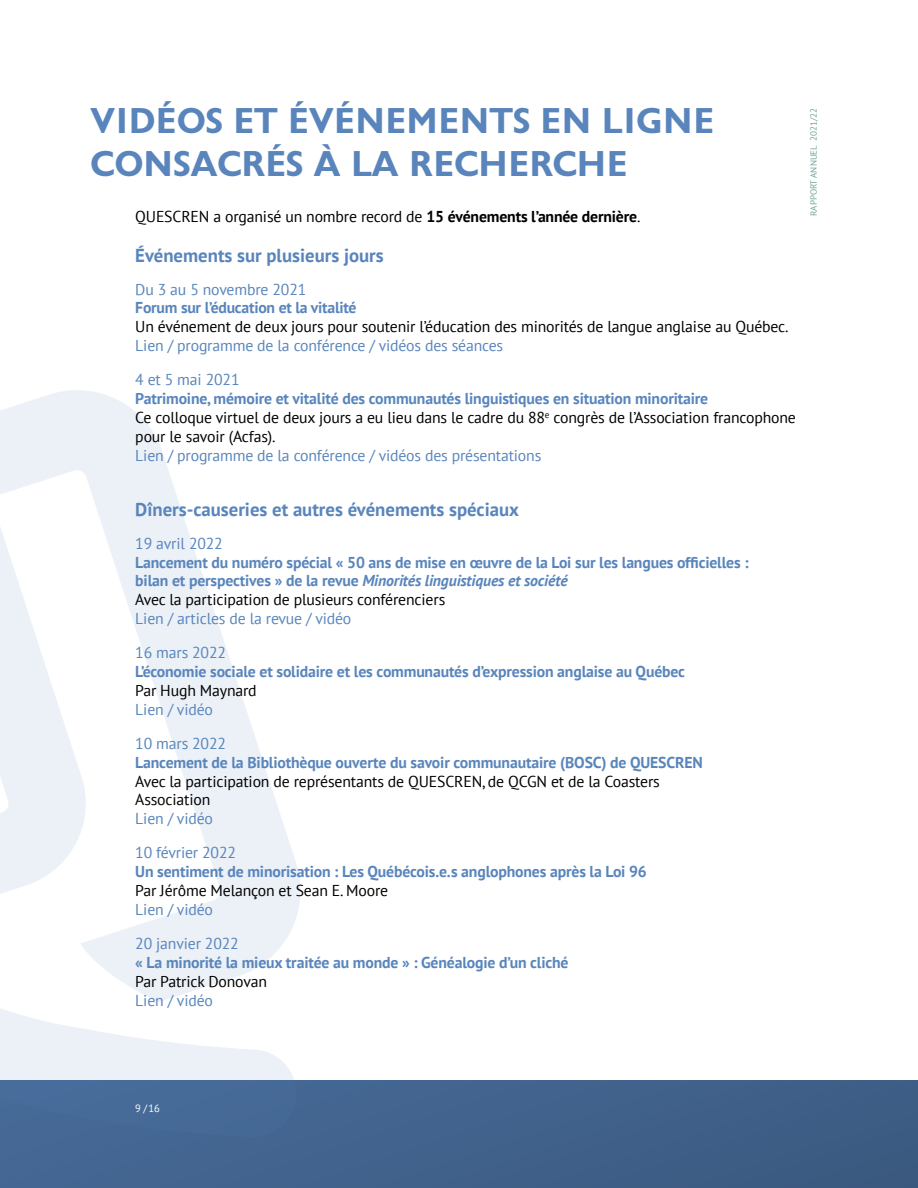
<style>
.page{position:relative;width:918px;height:1188px;background:#fff}
.page>*{position:absolute;margin:0;border:0;box-sizing:border-box;transform-origin:0 0}
.t1{font:700 36px/43.2px "Gill Sans Display MT Pro";color:#5985bc}
.t2{font:700 18.75px "PT Sans";color:#5985bc}
.t3{font:700 15.75px/18.9px "PT Sans";letter-spacing:-.01em;color:#5985bc}
.t4{font:15.75px/18.9px "PT Sans";letter-spacing:-.01em;color:#000}
.t5{font:15.75px/33.9px "PT Sans";letter-spacing:-.01em;color:#5985bc}
.t6{font:10.5px "PT Sans";color:#fff}
.t7{font:9px "PT Sans";color:#72a49b}
.s1{font-weight:700}
.s2{font-weight:700;color:#5985bc}
.s3{font-style:italic}
.s4{font-weight:400;color:#000}
</style>
<div class="page">
<div style="left:0;top:72px;width:918px;height:1116px;background:#40618a"></div>
<div style="left:0;top:0;width:918px;height:1079px;background:#fff"></div>
<svg style="left:0;top:390px;width:312px;height:776px"></svg>
<h1 class="t1" style="left:90px;top:99px;width:625px">VIDÉOS ET ÉVÉNEMENTS EN LIGNE<br>CONSACRÉS À LA RECHERCHE</h1>
<p class="t4" style="left:135px;top:206px;width:507px">QUESCREN a organisé un nombre record de <span class="s1">15 événements l’année dernière</span>.</p>
<p class="t2" style="left:135px;top:243px;width:250px">Événements sur plusieurs jours</p>
<p class="t5" style="left:135px;top:272px;width:173px">Du 3 au 5 novembre 2021</p>
<p class="t3" style="left:135px;top:298px;width:223px">Forum sur l’éducation et la vitalité</p>
<p class="t4" style="left:135px;top:317px;width:655px">Un événement de deux jours pour soutenir l’éducation des minorités de langue anglaise au Québec.</p>
<p class="t5" style="left:135px;top:328px;width:369px">Lien / programme de la conférence / vidéos des séances<br>4 et 5 mai 2021</p>
<p class="t4" style="left:135px;top:389px;width:662px"><span class="s2">Patrimoine, mémoire et vitalité des communautés linguistiques en situation minoritaire<br></span>Ce colloque virtuel de deux jours a eu lieu dans le cadre du 88<sup>e</sup> congrès de l’Association francophone pour le savoir (Acfas).</p>
<p class="t5" style="left:135px;top:438px;width:408px">Lien / programme de la conférence / vidéos des présentations</p>
<p class="t2" style="left:135px;top:497px;width:385px">Dîners-causeries et autres événements spéciaux</p>
<p class="t5" style="left:135px;top:526px;width:89px">19 avril 2022</p>
<p class="t3" style="left:135px;top:552px;width:615px">Lancement du numéro spécial « 50 ans de mise en œuvre de la Loi sur les langues officielles : bilan et perspectives » de la revue <span class="s3">Minorités linguistiques et société<br></span><span class="s4">Avec la participation de plusieurs conférenciers</span></p>
<p class="t5" style="left:135px;top:601px;width:218px">Lien / articles de la revue / vidéo<br>16 mars 2022</p>
<p class="t3" style="left:135px;top:662px;width:551px">L’économie sociale et solidaire et les communautés d’expression anglaise au Québec</p>
<p class="t4" style="left:135px;top:681px;width:123px">Par Hugh Maynard</p>
<p class="t5" style="left:135px;top:692px;width:92px">Lien / vidéo<br>10 mars 2022</p>
<p class="t3" style="left:135px;top:752px;width:569px">Lancement de la Bibliothèque ouverte du savoir communautaire (BOSC) de QUESCREN</p>
<p class="t4" style="left:135px;top:771px;width:526px">Avec la participation de représentants de QUESCREN, de QCGN et de la Coasters<br>Association</p>
<p class="t5" style="left:135px;top:801px;width:102px">Lien / vidéo<br>10 février 2022</p>
<p class="t3" style="left:135px;top:862px;width:513px">Un sentiment de minorisation : Les Québécois.e.s anglophones après la Loi 96</p>
<p class="t4" style="left:135px;top:881px;width:255px">Par Jérôme Melançon et Sean E. Moore</p>
<p class="t5" style="left:135px;top:892px;width:105px">Lien / vidéo<br>20 janvier 2022</p>
<p class="t3" style="left:135px;top:952px;width:435px">« La minorité la mieux traitée au monde » : Généalogie d’un cliché</p>
<p class="t4" style="left:135px;top:971px;width:133px">Par Patrick Donovan</p>
<p class="t5" style="left:135px;top:983px;width:79px">Lien / vidéo</p>
<p class="t7" style="left:808px;top:216px;width:109px;rotate:-90deg">RAPPORT ANNUEL 2021/22</p>
<p class="t6" style="left:135px;top:1101px;width:26px">9 /16</p>
</div>
